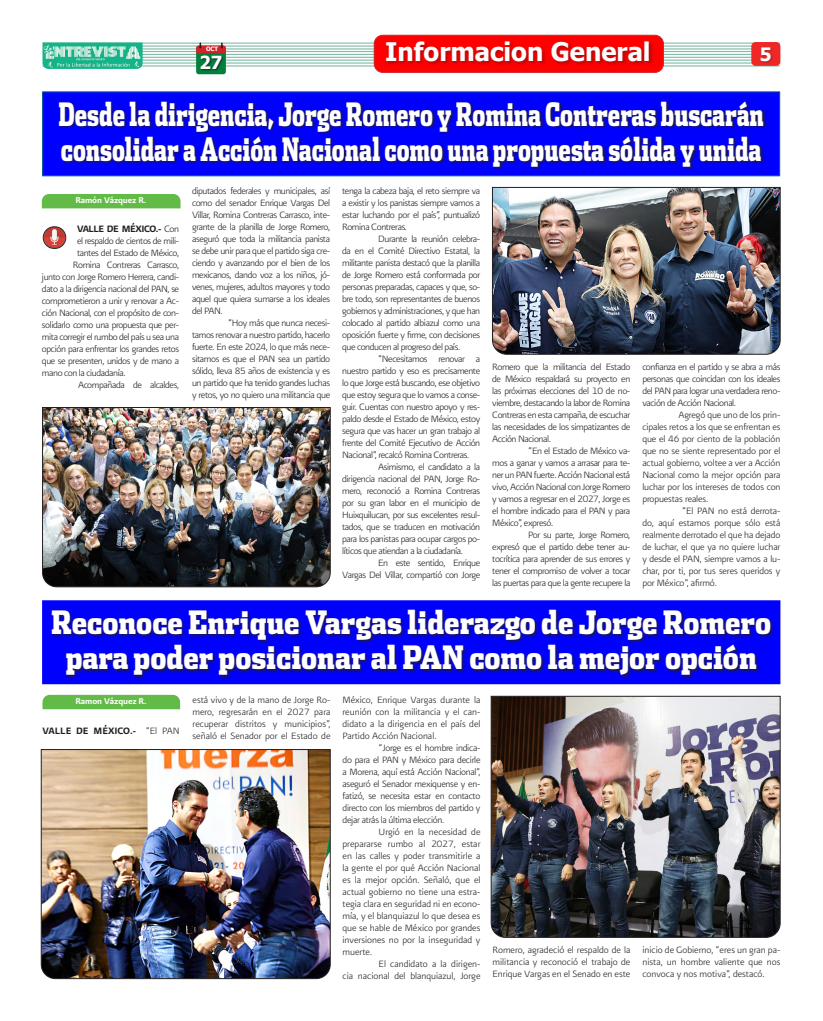
<style>
.page{position:relative;width:823px;height:1021px;background:#fff}
.page>*{position:absolute;margin:0;border:0;box-sizing:border-box;transform-origin:0 0}
.TEXTO-COMUN{font:900 32px/35px "Dispatch Cond";color:#fff;scale:.73 1}
.TEXTO-COMUN-2{font:900 32px/35px "Dispatch Cond";color:#fff;text-align:center;scale:.9 1}
.t1{font:700 25.5px "Tahoma";color:#fff}
.t2{font:700 18.5px "Tahoma";color:#fff}
.t3{font:700 18px "Tahoma";color:#fff}
.TEXTO-COMUN-3{font:11px/12px "Presidencia Fina";letter-spacing:-.035em;color:#231f20;text-align:justify}
.TEXTO-COMUN-4{font:11px/12px "Presidencia Fina";color:#231f20;text-align:right}
.TEXTO-COMUN-5{font:11px "Presidencia Firme";color:#231f20}
.TEXTO-COMUN-6{font:11px "Presidencia Firme";letter-spacing:-.035em;color:#231f20}
.ENTRADA{font:10px "Presidencia Firme";letter-spacing:-.01em;color:#fff}
.t4{font:700 6px "Tahoma";color:#fff}
.s1{font-family:"Presidencia Fina"}
</style>
<div class="page">
<hr style="left:43px;top:43px;width:736px;height:1px;background:#83bda8">
<hr style="left:43px;top:45px;width:736px;height:2px;background:#83bda8">
<hr style="left:43px;top:48px;width:736px;height:2px;background:#83bda8">
<hr style="left:43px;top:51px;width:736px;height:1px;background:#83bda8">
<hr style="left:43px;top:54px;width:736px;height:1px;background:#83bda8">
<hr style="left:43px;top:57px;width:736px;height:1px;background:#83bda8">
<hr style="left:43px;top:60px;width:736px;height:1px;background:#83bda8">
<hr style="left:43px;top:62px;width:736px;height:2px;background:#83bda8">
<hr style="left:43px;top:65px;width:736px;height:2px;background:#83bda8">
<div style="left:750px;top:42px;width:30px;height:24px;background:#ee2827;border-radius:4px"></div>
<div style="left:760px;top:47px;width:14px;height:17px;background:#231f20;opacity:.34"></div>
<div style="left:196px;top:46px;width:30px;height:28px;background:#00803c;border-radius:3px"></div>
<svg style="left:196px;top:43px;width:30px;height:10px"></svg>
<div style="left:200px;top:56px;width:23px;height:15px;background:#231f20;opacity:.75"></div>
<div style="left:374px;top:35px;width:289px;height:37px;background:#f00;border-radius:9px"></div>
<div style="left:385px;top:41px;width:268px;height:25px;background:#231f20;opacity:.34"></div>
<div style="left:373px;top:35px;width:290px;height:38px;border:1px solid #d1232a;border-radius:9px"></div>
<img style="left:43px;top:43px;width:99px;height:26px">
<svg style="left:43px;top:92px;width:736px;height:84px;background:#0707cd"></svg>
<svg style="left:42px;top:600px;width:738px;height:84px;background:#0404fe"></svg>
<div style="left:51px;top:609px;width:723px;height:70px;background:#231f20;opacity:.75"></div>
<svg style="left:42px;top:694px;width:138px;height:15px;background:#6dbf53"></svg>
<div style="left:42px;top:194px;width:138px;height:14px;background:#62bb46"></div>
<img style="left:43px;top:227px;width:23px;height:21px;border-radius:11px">
<div style="left:43px;top:226px;width:23px;height:23px;border:1px solid #231f20;border-radius:11px"></div>
<img style="left:42px;top:407px;width:288px;height:180px">
<img style="left:492px;top:187px;width:288px;height:168px">
<img style="left:41px;top:749px;width:289px;height:230px">
<img style="left:490px;top:695px;width:290px;height:242px">
<p class="t1" style="left:385px;top:34px;width:267px">Informacion General</p>
<p class="TEXTO-COMUN" style="left:58px;top:95px;width:967px">Desde la dirigencia, Jorge Romero y Romina Contreras buscarán consolidar a Acción Nacional como una propuesta sólida y unida</p>
<p class="t4" style="left:206px;top:45px;width:13px">OCT</p>
<p class="t3" style="left:199px;top:50px;width:24px">27</p>
<p class="t2" style="left:759px;top:41px;width:13px">5</p>
<p class="TEXTO-COMUN-3" style="left:192px;top:185px;width:139px">diputados federales y municipales, así como del senador Enrique Vargas Del Villar, Romina Contreras Carrasco, inte&shy;grante de la planilla de Jorge Romero, aseguró que toda la militancia panista se debe unir para que el partido siga cre&shy;ciendo y avanzando por el bien de los mexicanos, dando voz a los niños, jó&shy;venes, mujeres, adultos mayores y todo aquel que quiera sumarse a los ideales del PAN.</p>
<p class="TEXTO-COMUN-3" style="left:192px;top:317px;width:139px;text-indent:36px">“Hoy más que nunca necesi&shy;tamos renovar a nuestro partido, hacerlo fuerte. En este 2024, lo que más nece&shy;sitamos es que el PAN sea un partido sólido, lleva 85 años de existencia y es un partido que ha tenido grandes luchas y retos, yo no quiero una militancia que</p>
<p class="TEXTO-COMUN-3" style="left:342px;top:185px;width:139px">tenga la cabeza baja, el reto siempre va a existir y los panistas siempre vamos a estar luchando por el país”, puntualizó Romina Contreras.</p>
<p class="TEXTO-COMUN-3" style="left:342px;top:233px;width:139px;text-indent:36px">Durante la reunión celebra&shy;da en el Comité Directivo Estatal, la militante panista destacó que la planilla de Jorge Romero está conformada por personas preparadas, capaces y que, so&shy;bre todo, son representantes de buenos gobiernos y administraciones, y que han colocado al partido albiazul como una oposición fuerte y firme, con decisiones que conducen al progreso del país.</p>
<p class="TEXTO-COMUN-3" style="left:342px;top:353px;width:139px;text-indent:36px">“Necesitamos renovar a nuestro partido y eso es precisamente lo que Jorge está buscando, ese objetivo que estoy segura que lo vamos a conse&shy;guir. Cuentas con nuestro apoyo y res&shy;paldo desde el Estado de México, estoy segura que vas hacer un gran trabajo al frente del Comité Ejecutivo de Acción Nacional”, recalcó Romina Contreras.</p>
<p class="TEXTO-COMUN-3" style="left:342px;top:461px;width:139px;text-indent:36px">Asimismo, el candidato a la dirigencia nacional del PAN, Jorge Ro&shy;mero, reconoció a Romina Contreras por su gran labor en el municipio de Huixquilucan, por sus excelentes resul&shy;tados, que se traducen en motivación para los panistas para ocupar cargos po&shy;líticos que atiendan a la ciudadanía.</p>
<p class="TEXTO-COMUN-3" style="left:342px;top:557px;width:139px;text-align:right">En este sentido, Enrique<br>Vargas Del Villar, compartió con Jorge</p>
<p class="ENTRADA" style="left:75px;top:194px;width:72px">Ramón Vázquez R.</p>
<p class="TEXTO-COMUN-6" style="left:77px;top:223px;width:103px">VALLE DE MÉXICO.- <span class="s1">Con</span></p>
<p class="TEXTO-COMUN-3" style="left:77px;top:235px;width:104px">el respaldo de cientos de mili-</p>
<p class="TEXTO-COMUN-3" style="left:77px;top:247px;width:104px">tantes del Estado de México,</p>
<p class="TEXTO-COMUN-3" style="left:73px;top:259px;width:108px">Romina Contreras Carrasco,</p>
<p class="TEXTO-COMUN-3" style="left:42px;top:271px;width:139px">junto con Jorge Romero Herrera, candi-</p>
<p class="TEXTO-COMUN-3" style="left:42px;top:283px;width:139px">dato a la dirigencia nacional del PAN, se</p>
<p class="TEXTO-COMUN-3" style="left:42px;top:295px;width:139px">comprometieron a unir y renovar a Ac-</p>
<p class="TEXTO-COMUN-3" style="left:42px;top:307px;width:139px">ción Nacional, con el propósito de con-</p>
<p class="TEXTO-COMUN-3" style="left:42px;top:319px;width:139px">solidarlo como una propuesta que per-</p>
<p class="TEXTO-COMUN-3" style="left:42px;top:331px;width:138px">mita corregir el rumbo del país u sea una</p>
<p class="TEXTO-COMUN-3" style="left:42px;top:343px;width:138px">opción para enfrentar los grandes retos</p>
<p class="TEXTO-COMUN-3" style="left:42px;top:355px;width:138px">que se presenten, unidos y de mano a</p>
<p class="TEXTO-COMUN-3" style="left:42px;top:367px;width:85px">mano con la ciudadanía.</p>
<p class="TEXTO-COMUN-3" style="left:78px;top:379px;width:103px">Acompañada de alcaldes,</p>
<p class="TEXTO-COMUN-3" style="left:642px;top:361px;width:139px">confianza en el partido y se abra a más personas que coincidan con los ideales del PAN para lograr una verdadera reno&shy;vación de Acción Nacional.</p>
<p class="TEXTO-COMUN-3" style="left:642px;top:409px;width:139px;text-indent:36px">Agregó que uno de los prin&shy;cipales retos a los que se enfrentan es que el 46 por ciento de la población que no se siente representado por el actual gobierno, voltee a ver a Acción Nacional como la mejor opción para luchar por los intereses de todos con propuestas reales.</p>
<p class="TEXTO-COMUN-3" style="left:642px;top:505px;width:139px;text-indent:40px">“El PAN no está derrota&shy;do, aquí estamos porque sólo está realmente derrotado el que ha dejado de luchar, el que ya no quiere luchar y desde el PAN, siempre vamos a lu&shy;char, por ti, por tus seres queridos y por México”, afirmó.</p>
<p class="TEXTO-COMUN-2" style="left:51px;top:604px;width:801px">Reconoce Enrique Vargas liderazgo de Jorge Romero para poder posicionar al PAN como la mejor opción</p>
<p class="TEXTO-COMUN-3" style="left:492px;top:361px;width:139px">Romero que la militancia del Estado de México respaldará su proyecto en las próximas elecciones del 10 de no&shy;viembre, destacando la labor de Romina Contreras en esta campaña, de escuchar las necesidades de los simpatizantes de Acción Nacional.</p>
<p class="TEXTO-COMUN-3" style="left:492px;top:445px;width:139px;text-indent:36px">“En el Estado de México va&shy;mos a ganar y vamos a arrasar para te&shy;ner un PAN fuerte. Acción Nacional está vivo, Acción Nacional con Jorge Romero y vamos a regresar en el 2027, Jorge es el hombre indicado para el PAN y para México”, expresó.</p>
<p class="TEXTO-COMUN-3" style="left:492px;top:529px;width:139px;text-indent:36px">Por su parte, Jorge Romero, expresó que el partido debe tener au&shy;tocrítica para aprender de sus errores y tener el compromiso de volver a tocar las puertas para que la gente recupere la</p>
<p class="ENTRADA" style="left:75px;top:695px;width:72px">Ramon Vázquez R.</p>
<p class="TEXTO-COMUN-5" style="left:43px;top:724px;width:139px">VALLE DE MÉXICO.- <span class="s1">“El PAN</span></p>
<p class="TEXTO-COMUN-3" style="left:192px;top:693px;width:139px">está vivo y de la mano de Jorge Ro&shy;mero, regresarán en el 2027 para recuperar distritos y municipios”, señaló el Senador por el Estado de</p>
<p class="TEXTO-COMUN-3" style="left:342px;top:693px;width:139px">México, Enrique Vargas durante la reunión con la militancia y el can&shy;didato a la dirigencia en el país del Partido Acción Nacional.</p>
<p class="TEXTO-COMUN-3" style="left:342px;top:741px;width:139px;text-indent:36px">“Jorge es el hombre indica&shy;do para el PAN y México para decirle a Morena, aquí está Acción Nacional”, aseguró el Senador mexiquense y en&shy;fatizó, se necesita estar en contacto directo con los miembros del partido y dejar atrás la última elección.</p>
<p class="TEXTO-COMUN-3" style="left:342px;top:825px;width:139px;text-indent:36px">Urgió en la necesidad de prepararse rumbo al 2027, estar en las calles y poder transmitirle a la gente el por qué Acción Nacional es la mejor opción. Señaló, que el actual gobierno no tiene una estra&shy;tegia clara en seguridad ni en econo&shy;mía, y el blanquiazul lo que desea es que se hable de México por grandes inversiones no por la inseguridad y muerte.</p>
<p class="TEXTO-COMUN-4" style="left:342px;top:957px;width:139px">El candidato a la dirigen-<br>cia nacional del blanquiazul, Jorge</p>
<p class="TEXTO-COMUN-3" style="left:492px;top:943px;width:139px">Romero, agradeció el respaldo de la militancia y reconoció el trabajo de Enrique Vargas en el Senado en este</p>
<p class="TEXTO-COMUN-3" style="left:642px;top:943px;width:139px">inicio de Gobierno, “eres un gran pa&shy;nista, un hombre valiente que nos convoca y nos motiva”, destacó.</p>
</div>
